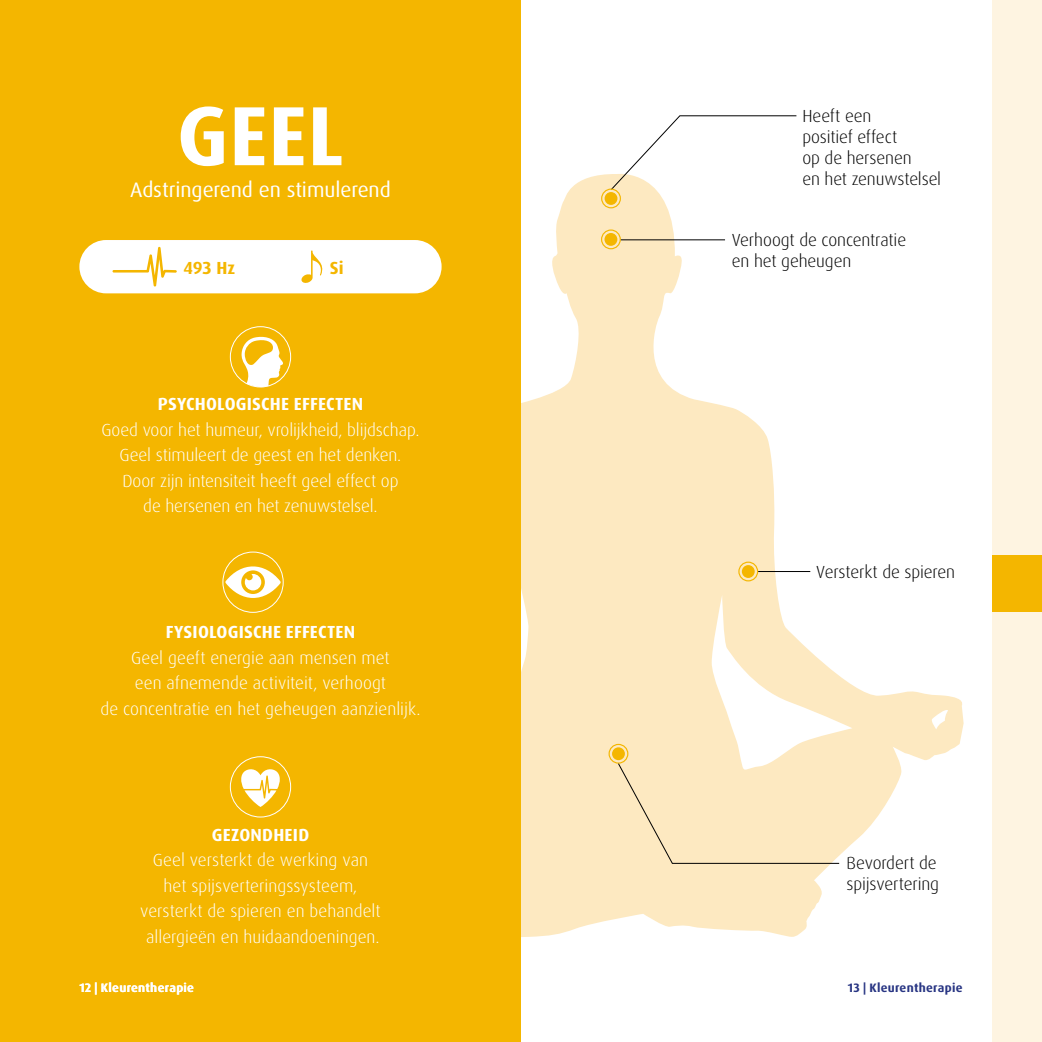
<style>
.page{position:relative;width:1042px;height:1042px;background:#fff}
.page>*{position:absolute;margin:0;border:0;box-sizing:border-box;transform-origin:0 0}
.t1{font:700 84px "Dax Pro";color:#fff}
.t2{font:21px "Dax Pro";letter-spacing:-.005em;color:#fff}
.t3{font:300 17.5px/25.6px "Dax Pro";color:#fff;text-align:center}
.t4{font:300 17.5px/21px "Dax Pro";letter-spacing:-.01em;color:#000}
.t5{font:700 17.5px "Dax Pro";letter-spacing:.01em;color:#fff}
.t6{font:700 17.5px "Dax Pro";color:#f4b600}
.t7{font:700 12.25px "Dax Pro";letter-spacing:.02em;color:#fff}
.t8{font:700 12.25px "Dax Pro";letter-spacing:.02em;color:#283583}
</style>
<div class="page">
<svg style="left:521px;top:174px;width:443px;height:763px"></svg>
<svg style="left:521px;top:515px;width:8px;height:240px"></svg>
<div style="left:992px;top:0;width:50px;height:1042px;background:#fef4e1"></div>
<div style="left:0;top:0;width:521px;height:1042px;background:#f4b600"></div>
<div style="left:222px;top:551px;width:62px;height:62px;border:1px solid #fff;border-radius:50%"></div>
<svg style="left:225px;top:561px;width:56px;height:37px"></svg>
<div style="left:230px;top:326px;width:61px;height:61px;border:1px solid #fff;border-radius:50%"></div>
<svg style="left:241px;top:335px;width:42px;height:52px"></svg>
<div style="left:230px;top:756px;width:61px;height:61px;border:1px solid #fff;border-radius:50%"></div>
<svg style="left:241px;top:769px;width:39px;height:38px"></svg>
<div style="left:79px;top:240px;width:362px;height:53px;background:#fff;border-radius:27px"></div>
<svg style="left:112px;top:247px;width:65px;height:39px"></svg>
<svg style="left:301px;top:250px;width:22px;height:33px"></svg>
<div style="left:604px;top:233px;width:13px;height:13px;background:#f4b600;border-radius:50%"></div>
<div style="left:601px;top:229px;width:20px;height:20px;border:1px solid #f4b600;border-radius:50%"></div>
<div style="left:607px;top:235px;width:8px;height:8px;border:1px solid #f4b600;border-radius:50%"></div>
<div style="left:742px;top:565px;width:13px;height:13px;background:#f4b600;border-radius:50%"></div>
<div style="left:738px;top:561px;width:20px;height:20px;border:1px solid #f4b600;border-radius:50%"></div>
<div style="left:744px;top:567px;width:8px;height:8px;border:1px solid #f4b600;border-radius:50%"></div>
<svg style="left:610px;top:115px;width:187px;height:76px"></svg>
<svg style="left:604px;top:192px;width:13px;height:13px"></svg>
<div style="left:601px;top:189px;width:20px;height:19px;border:1px solid #f4b600;border-radius:50%"></div>
<div style="left:607px;top:194px;width:8px;height:9px;border:1px solid #f4b600;border-radius:50%"></div>
<hr style="left:621px;top:239px;width:104px;height:1px;background:#000">
<hr style="left:758px;top:571px;width:52px;height:1px;background:#000">
<div style="left:612px;top:747px;width:13px;height:13px;background:#f4b600;border-radius:50%"></div>
<div style="left:608px;top:744px;width:20px;height:20px;border:1px solid #f4b600;border-radius:50%"></div>
<div style="left:614px;top:749px;width:8px;height:9px;border:1px solid #f4b600;border-radius:50%"></div>
<div style="left:992px;top:555px;width:50px;height:56px;background:#f4b600"></div>
<div style="left:617px;top:762px;width:223px;height:102px;background:#fde9c1"></div>
<h1 class="t1" style="left:177px;top:82px;width:168px">GEEL</h1>
<p class="t2" style="left:130px;top:176px;width:262px">Adstringerend en stimulerend</p>
<p class="t6" style="left:184px;top:256px;width:53px">493 Hz</p>
<p class="t6" style="left:330px;top:256px;width:15px">Si</p>
<p class="t5" style="left:158px;top:393px;width:207px">PSYCHOLOGISCHE EFFECTEN</p>
<p class="t3" style="left:101px;top:417px;width:320px">Goed voor het humeur, vrolijkheid, blijdschap.<br>Geel stimuleert de geest en het denken.<br>Door zijn intensiteit heeft geel effect op<br>de hersenen en het zenuwstelsel.</p>
<p class="t5" style="left:166px;top:621px;width:191px">FYSIOLOGISCHE EFFECTEN</p>
<p class="t3" style="left:100px;top:645px;width:321px">Geel geeft energie aan mensen met<br>een afnemende activiteit, verhoogt<br>de concentratie en het geheugen aanzienlijk.</p>
<p class="t5" style="left:212px;top:823px;width:99px">GEZONDHEID</p>
<p class="t3" style="left:140px;top:847px;width:242px">Geel versterkt de werking van het spijsverteringssysteem, versterkt de spieren en behandelt allergieën en huidaandoeningen.</p>
<p class="t4" style="left:802px;top:105px;width:140px">Heeft een<br>positief effect<br>op de hersenen<br>en het zenuwstelsel</p>
<p class="t4" style="left:732px;top:229px;width:176px">Verhoogt de concentratie en het geheugen</p>
<p class="t4" style="left:816px;top:561px;width:140px">Versterkt de spieren</p>
<p class="t4" style="left:846px;top:852px;width:94px">Bevordert de spijsvertering</p>
<p class="t7" style="left:79px;top:979px;width:116px">12 | Kleurentherapie</p>
<p class="t8" style="left:848px;top:979px;width:116px">13 | Kleurentherapie</p>
</div>
